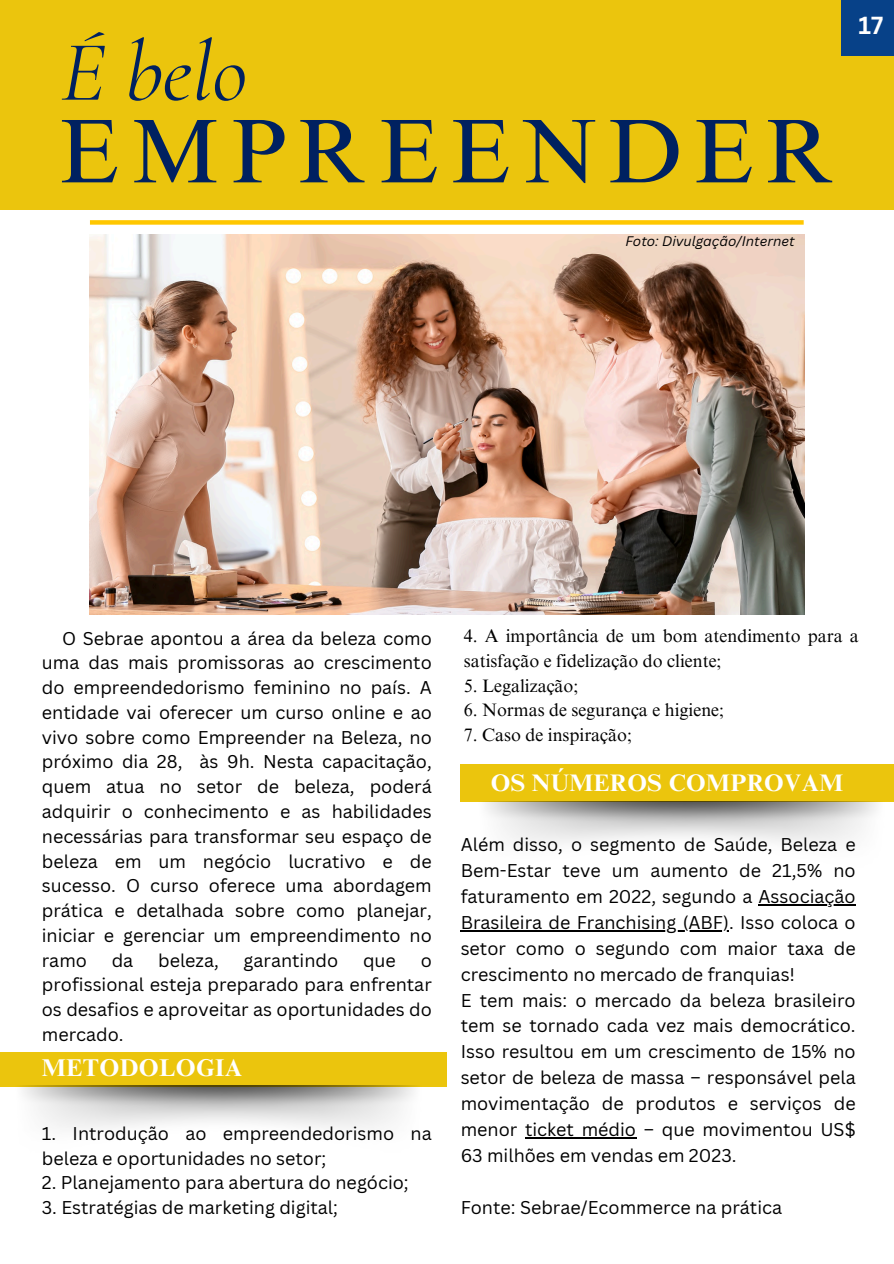
<style>
.page{position:relative;width:894px;height:1264px;background:#fff}
.page>*{position:absolute;margin:0;border:0;box-sizing:border-box;transform-origin:0 0}
.t1{font:90.75px "Times NRMT Pro";letter-spacing:.12em;color:#002160}
.t2{font:italic 86.1px "Cormorant Garamond";color:#002160}
.t3{font:700 24.3px "Times NRMT Pro";letter-spacing:.015em;color:#fff}
.t4{font:700 24px "Canva Sans";color:#fff}
.t5{font:700 23.85px "Times NRMT Pro";letter-spacing:.015em;color:#fff}
.t6{font:18px/24.8px "Canva Sans";color:#000;text-align:justify}
.t7{font:18px/24.8px "Times NRMT Pro";color:#000}
.t8{font:italic 13.5px "Canva Sans";color:#000}
</style>
<div class="page">
<div style="left:0;top:0;width:893px;height:210px;background:#ebc50d"></div>
<img style="left:89px;top:234px;width:714px;height:381px">
<div style="left:0;top:1052px;width:446px;height:35px;background:#ebc50d"></div>
<img style="left:22px;top:1085px;width:393px;height:43px">
<div style="left:90px;top:220px;width:713px;height:5px;background:#ffc700"></div>
<div style="left:460px;top:764px;width:433px;height:37px;background:#ebc50d"></div>
<img style="left:478px;top:801px;width:406px;height:42px">
<hr style="left:758px;top:904px;width:97px;height:1px;background:#000">
<hr style="left:460px;top:930px;width:268px;height:1px;background:#000">
<hr style="left:525px;top:1137px;width:111px;height:1px;background:#000">
<div style="left:841px;top:0;width:52px;height:55px;background:#074188"></div>
<h3 class="t2" style="left:61px;top:20px;width:188px">É belo</h3>
<h1 class="t1" style="left:59px;top:117px;width:777px">EMPREENDER</h1>
<p class="t8" style="left:625px;top:232px;width:171px">Foto: Divulgação/Internet</p>
<p class="t4" style="left:858px;top:8px;width:26px">17</p>
<p class="t6" style="left:42px;top:625px;width:391px;text-indent:20px">O Sebrae apontou a área da beleza como uma das mais promissoras ao crescimento do empreendedorismo feminino no país. A entidade vai oferecer um curso online e ao vivo sobre como Empreender na Beleza, no próximo dia 28, às 9h. Nesta capacitação, quem atua no setor de beleza, poderá adquirir o conhecimento e as habilidades necessárias para transformar seu espaço de beleza em um negócio lucrativo e de sucesso. O curso oferece uma abordagem prática e detalhada sobre como planejar, iniciar e gerenciar um empreendimento no ramo</p>
<p class="t6" style="left:112px;top:947px;width:23px">da</p>
<p class="t6" style="left:158px;top:947px;width:62px">beleza,</p>
<p class="t6" style="left:243px;top:947px;width:96px">garantindo</p>
<p class="t6" style="left:363px;top:947px;width:34px">que</p>
<p class="t6" style="left:42px;top:947px;width:391px;text-indent:379px">o profissional esteja preparado para enfrentar os desafios e aproveitar as oportunidades do mercado.</p>
<h3 class="t3" style="left:42px;top:1058px;width:202px">METODOLOGIA</h3>
<p class="t6" style="left:42px;top:1120px;width:391px">1. Introdução ao empreendedorismo na beleza e oportunidades no setor;</p>
<p class="t6" style="left:42px;top:1169px;width:368px">2. Planejamento para abertura do negócio;</p>
<p class="t6" style="left:42px;top:1194px;width:297px">3. Estratégias de marketing digital;</p>
<h4 class="t7" style="left:463px;top:626px;width:396px">4. A importância de um bom atendimento para a satisfação e fidelização do cliente;</h4>
<h4 class="t7" style="left:463px;top:675px;width:116px">5. Legalização;</h4>
<h4 class="t7" style="left:463px;top:700px;width:262px">6. Normas de segurança e higiene;</h4>
<h4 class="t7" style="left:463px;top:725px;width:170px">7. Caso de inspiração;</h4>
<h4 class="t5" style="left:490px;top:774px;width:354px">OS NÚMEROS COMPROVAM</h4>
<h4 class="t6" style="left:460px;top:831px;width:396px;line-height:25.8px">Além disso, o segmento de Saúde, Beleza e Bem-Estar teve um aumento de 21,5% no faturamento em 2022, segundo a Associação</h4>
<h5 class="t6" style="left:460px;top:909px;width:396px;line-height:25.8px;text-align:left">Brasileira de Franchising (ABF). Isso coloca o setor como o segundo com maior taxa de crescimento no mercado de franquias!<br>E tem mais: o mercado da beleza brasileiro tem se tornado cada vez mais democrático.<br>Isso resultou em um crescimento de 15% no setor de beleza de massa – responsável pela movimentação de produtos e serviços de menor ticket médio – que movimentou US$ 63 milhões em vendas em 2023.</h5>
<h5 class="t6" style="left:460px;top:1194px;width:323px">Fonte: Sebrae/Ecommerce na prática</h5>
</div>
